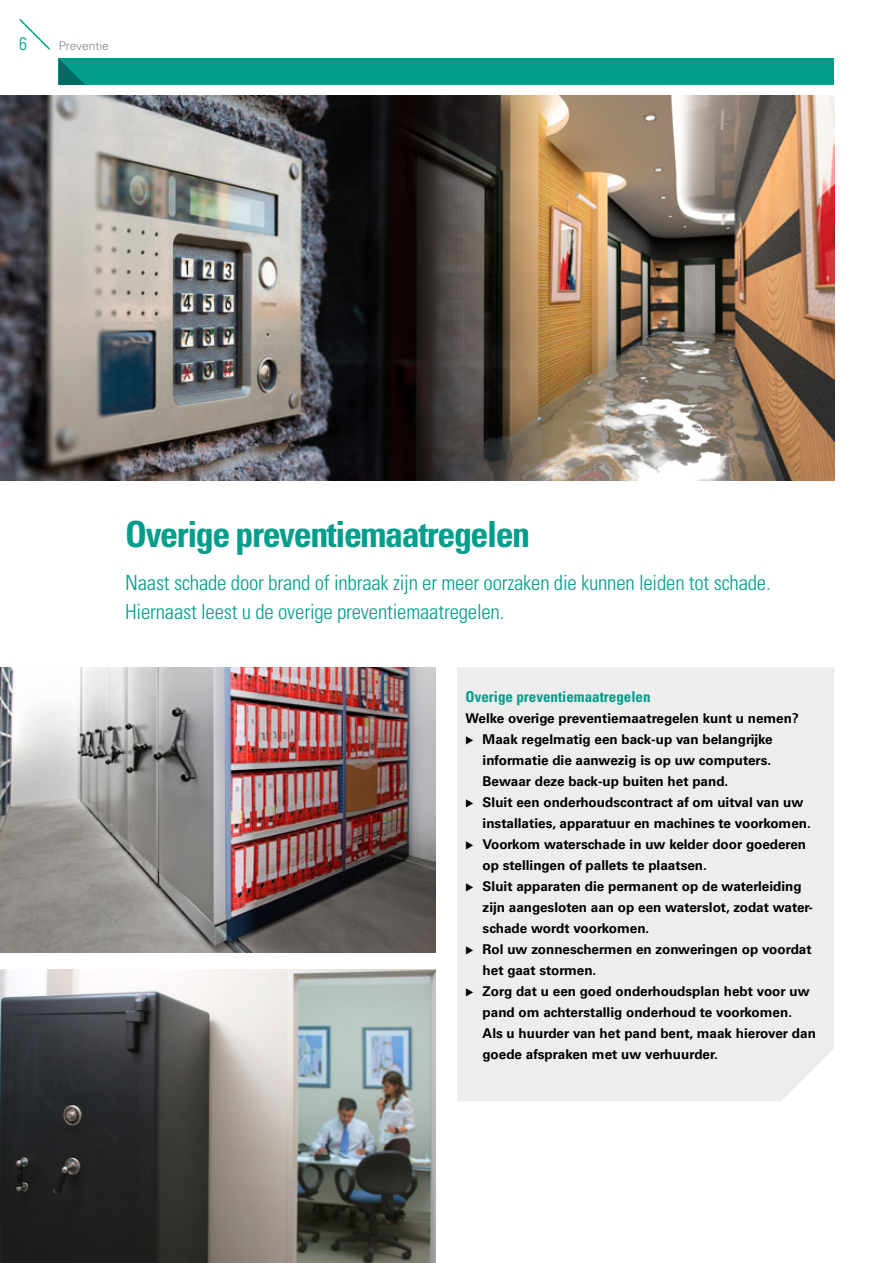
<style>
.page{position:relative;width:893px;height:1263px;background:#fff}
.page>*{position:absolute;margin:0;border:0;box-sizing:border-box;transform-origin:0 0}
.t1{font:700 condensed 36px "Univers LT Std";letter-spacing:-.04em;color:#009d8b}
.t2{font:300 condensed 21px/29.7px "Univers LT Std";letter-spacing:-.01em;color:#009d8b}
.t3{font:300 condensed 18px "Univers LT Std";color:#009d8b}
.t4{font:700 condensed 15px "Univers LT Std";color:#009d8b}
.t5{font:700 13.5px/21px "Univers LT Std";color:#000}
.t6{font:300 12px "Univers LT Std";color:#7a8891}
</style>
<div class="page">
<div style="left:457px;top:667px;width:377px;height:434px;background:#ededee"></div>
<img style="left:0;top:969px;width:436px;height:294px">
<img style="left:0;top:96px;width:324px;height:384px">
<img style="left:324px;top:96px;width:510px;height:384px">
<img style="left:0;top:667px;width:436px;height:286px">
<div style="left:59px;top:58px;width:775px;height:27px;background:#009d8b"></div>
<svg style="left:59px;top:59px;width:26px;height:26px"></svg>
<svg style="left:19px;top:19px;width:31px;height:31px"></svg>
<svg style="left:466px;top:736px;width:7px;height:8px"></svg>
<svg style="left:466px;top:799px;width:7px;height:8px"></svg>
<svg style="left:466px;top:841px;width:7px;height:8px"></svg>
<svg style="left:466px;top:883px;width:7px;height:8px"></svg>
<svg style="left:466px;top:946px;width:7px;height:9px"></svg>
<svg style="left:466px;top:988px;width:7px;height:9px"></svg>
<h3 class="t3" style="left:19px;top:33px;width:9px">6</h3>
<p class="t6" style="left:59px;top:38px;width:51px">Preventie</p>
<h1 class="t1" style="left:125px;top:512px;width:407px">Overige preventiemaatregelen</h1>
<h2 class="t2" style="left:125px;top:567px;width:647px">Naast schade door brand of inbraak zijn er meer oorzaken die kunnen leiden tot schade.<br>Hiernaast leest u de overige preventiemaatregelen.</h2>
<p class="t4" style="left:466px;top:687px;width:186px">Overige preventiemaatregelen</p>
<p class="t5" style="left:483px;top:708px;width:335px;text-indent:-17px">Welke overige preventiemaatregelen kunt u nemen?<br>Maak regelmatig een back-up van belangrijke informatie die aanwezig is op uw computers.<br>Bewaar deze back-up buiten het pand.<br>Sluit een onderhoudscontract af om uitval van uw installaties, apparatuur en machines te voorkomen.<br>Voorkom waterschade in uw kelder door goederen op stellingen of pallets te plaatsen.<br>Sluit apparaten die permanent op de waterleiding zijn aangesloten aan op een waterslot, zodat water&shy;schade wordt voorkomen.<br>Rol uw zonneschermen en zonweringen op voordat het gaat stormen.<br>Zorg dat u een goed onderhoudsplan hebt voor uw pand om achterstallig onderhoud te voorkomen.<br>Als u huurder van het pand bent, maak hierover dan goede afspraken met uw verhuurder.</p>
</div>
